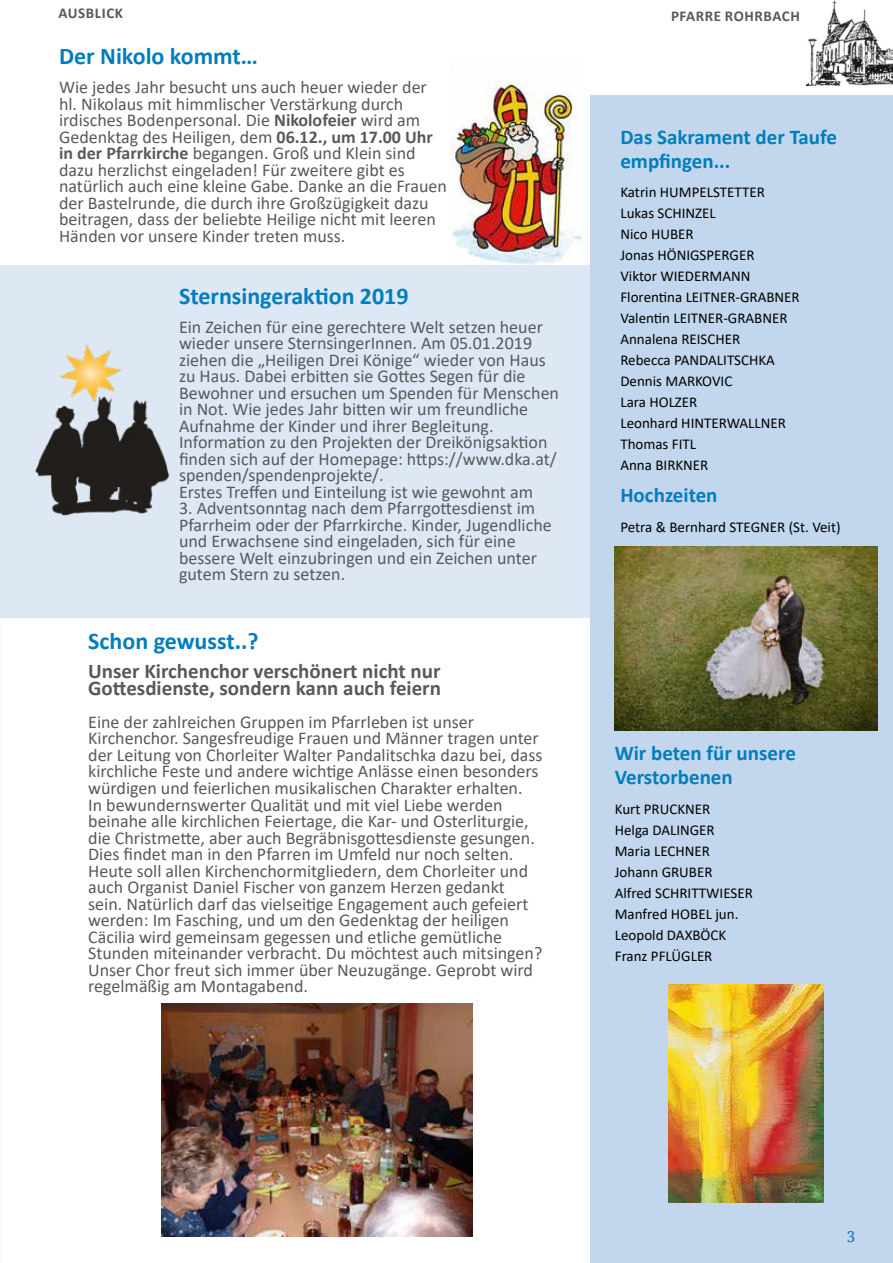
<style>
.page{position:relative;width:893px;height:1263px;background:#fff}
.page>*{position:absolute;margin:0;border:0;box-sizing:border-box;transform-origin:0 0}
.t1{font:700 24px "Calibri";color:#007dbe}
.t2{font:700 21px/24px "Calibri";color:#007dbe}
.t3{font:700 21px/16.5px "Calibri";color:#58595b}
.t4{font:18px/16.5px "Calibri";color:#58595b}
.t5{font:15px/21px "Calibri";color:#000}
.t6{font:700 15px "Calibri";letter-spacing:.04em;color:#58595b}
.t7{font:15px "Droid Serif";color:#007dbe}
.s1{font-weight:700}
</style>
<div class="page">
<img style="left:806px;top:0;width:87px;height:86px">
<img style="left:450px;top:74px;width:133px;height:191px">
<div style="left:0;top:265px;width:893px;height:353px;background:#dee8f4"></div>
<img style="left:34px;top:344px;width:136px;height:172px">
<div style="left:591px;top:96px;width:302px;height:1167px;background:#c2d7ed"></div>
<img style="left:615px;top:547px;width:262px;height:184px">
<img style="left:668px;top:984px;width:156px;height:218px">
<img style="left:162px;top:1003px;width:311px;height:233px">
<p class="t6" style="left:58px;top:2px;width:66px">AUSBLICK</p>
<h1 class="t1" style="left:59px;top:39px;width:200px">Der Nikolo kommt…</h1>
<p class="t4" style="left:59px;top:79px;width:389px">Wie jedes Jahr besucht uns auch heuer wieder der hl. Nikolaus mit himmlischer Verstärkung durch irdisches Bodenpersonal. Die <span class="s1">Nikolofeier</span> wird am Gedenktag des Heiligen, dem <span class="s1">06.12., um 17.00 Uhr in der Pfarrkirche</span> begangen. Groß und Klein sind dazu herzlichst eingeladen! Für zweitere gibt es natürlich auch eine kleine Gabe. Danke an die Frauen der Bastelrunde, die durch ihre Großzügigkeit dazu beitragen, dass der beliebte Heilige nicht mit leeren Händen vor unsere Kinder treten muss.</p>
<h1 class="t1" style="left:179px;top:279px;width:231px">Sternsingeraktion 2019</h1>
<p class="t4" style="left:179px;top:318px;width:382px">Ein Zeichen für eine gerechtere Welt setzen heuer wieder unsere SternsingerInnen. Am 05.01.2019 ziehen die „Heiligen Drei Könige“ wieder von Haus zu Haus. Dabei erbitten sie Gottes Segen für die Bewohner und ersuchen um Spenden für Menschen in Not. Wie jedes Jahr bitten wir um freundliche Aufnahme der Kinder und ihrer Begleitung.<br>Information zu den Projekten der Dreikönigsaktion finden sich auf der Homepage: https://www.dka.at/ spenden/spendenprojekte/.<br>Erstes Treffen und Einteilung ist wie gewohnt am</p>
<p class="t4" style="left:179px;top:500px;width:374px">3. Adventsonntag nach dem Pfarrgottesdienst im Pfarrheim oder der Pfarrkirche. Kinder, Jugendliche und Erwachsene sind eingeladen, sich für eine bessere Welt einzubringen und ein Zeichen unter gutem Stern zu setzen.</p>
<h1 class="t1" style="left:88px;top:624px;width:172px">Schon gewusst..?</h1>
<p class="t3" style="left:88px;top:663px;width:354px">Unser Kirchenchor verschönert nicht nur<br>Gottesdienste, sondern kann auch feiern</p>
<p class="t4" style="left:88px;top:713px;width:456px">Eine der zahlreichen Gruppen im Pfarrleben ist unser Kirchenchor. Sangesfreudige Frauen und Männer tragen unter der Leitung von Chorleiter Walter Pandalitschka dazu bei, dass kirchliche Feste und andere wichtige Anlässe einen besonders würdigen und feierlichen musikalischen Charakter erhalten.<br>In bewundernswerter Qualität und mit viel Liebe werden beinahe alle kirchlichen Feiertage, die Kar- und Osterliturgie, die Christmette, aber auch Begräbnisgottesdienste gesungen.<br>Dies findet man in den Pfarren im Umfeld nur noch selten.<br>Heute soll allen Kirchenchormitgliedern, dem Chorleiter und auch Organist Daniel Fischer von ganzem Herzen gedankt sein. Natürlich darf das vielseitige Engagement auch gefeiert werden: Im Fasching, und um den Gedenktag der heiligen Cäcilia wird gemeinsam gegessen und etliche gemütliche Stunden miteinander verbracht. Du möchtest auch mitsingen?<br>Unser Chor freut sich immer über Neuzugänge. Geprobt wird regelmäßig am Montagabend.</p>
<p class="t6" style="left:671px;top:5px;width:130px">PFARRE ROHRBACH</p>
<p class="t2" style="left:620px;top:125px;width:218px">Das Sakrament der Taufe empfingen...</p>
<p class="t5" style="left:620px;top:181px;width:181px">Katrin HUMPELSTETTER<br>Lukas SCHINZEL<br>Nico HUBER<br>Jonas HÖNIGSPERGER<br>Viktor WIEDERMANN<br>Florentina LEITNER-GRABNER<br>Valentin LEITNER-GRABNER<br>Annalena REISCHER<br>Rebecca PANDALITSCHKA<br>Dennis MARKOVIC<br>Lara HOLZER<br>Leonhard HINTERWALLNER<br>Thomas FITL<br>Anna BIRKNER</p>
<p class="t2" style="left:620px;top:483px;width:99px">Hochzeiten</p>
<p class="t5" style="left:620px;top:516px;width:222px">Petra &amp; Bernhard STEGNER (St. Veit)</p>
<p class="t2" style="left:615px;top:741px;width:183px">Wir beten für unsere<br>Verstorbenen</p>
<p class="t5" style="left:615px;top:798px;width:140px">Kurt PRUCKNER<br>Helga DALINGER<br>Maria LECHNER<br>Johann GRUBER<br>Alfred SCHRITTWIESER<br>Manfred HOBEL jun.<br>Leopold DAXBÖCK<br>Franz PFLÜGLER</p>
<p class="t7" style="left:847px;top:1226px;width:10px">3</p>
<p class="t7" style="left:851px;top:1232px;width:10px">3</p>
</div>
